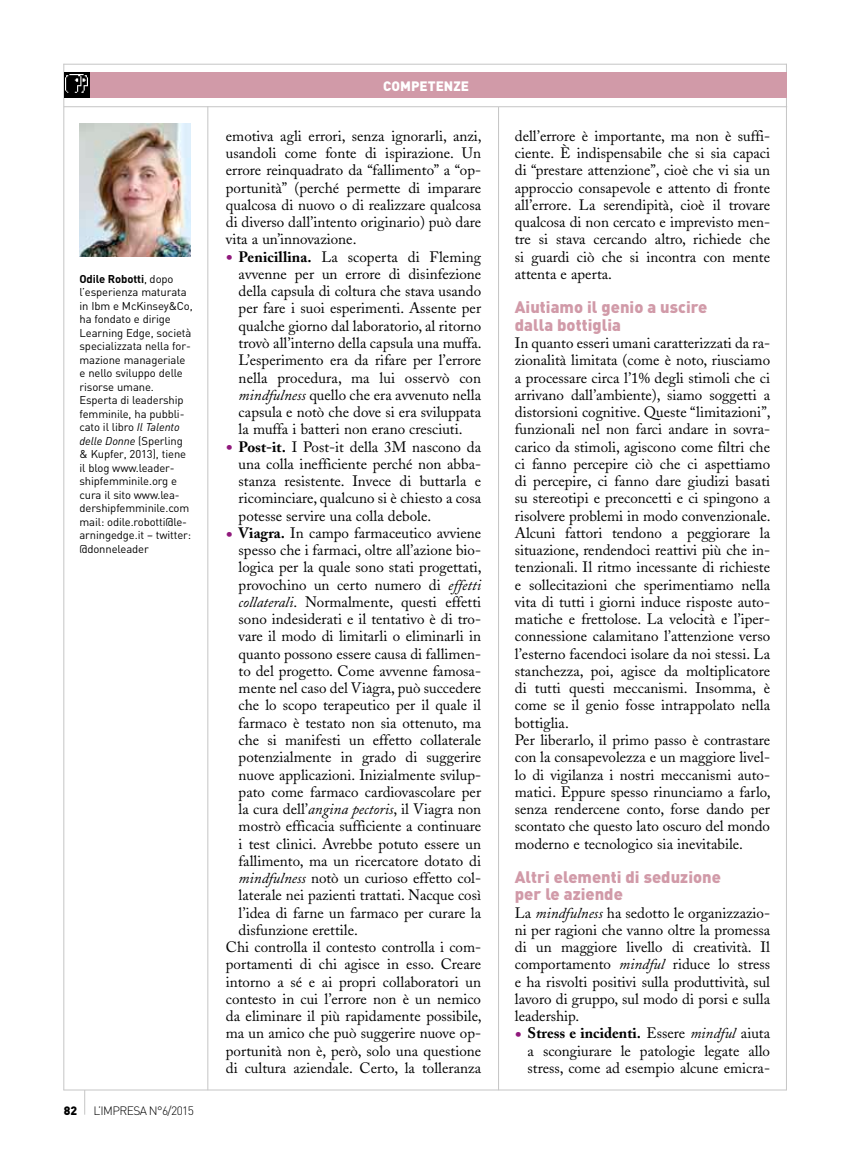
<style>
.page{position:relative;width:851px;height:1170px;background:#fff}
.page>*{position:absolute;margin:0;border:0;box-sizing:border-box;transform-origin:0 0}
.t1{font:900 16.5px/17.2px "DIN";color:#d19aa8}
.t2{font:15px/17.2px "Adobe Caslon";color:#000;text-align:justify}
.t3{font:900 13.5px "DIN";color:#fff}
.t4{font:300 12px "DIN";letter-spacing:-.05em;color:#000}
.t5{font:900 12px "DIN";color:#000}
.t6{font:11.25px/13.5px "DIN";letter-spacing:-.01em;color:#000}
.s1{font-weight:700}
.s2{font-style:italic}
.s3{font-size:21px;color:#90197c}
</style>
<div class="page">
<svg style="left:84px;top:1090px;width:1px;height:24px"></svg>
<hr style="left:63px;top:64px;width:1px;height:1026px;background:#c5c5c5">
<hr style="left:786px;top:64px;width:1px;height:1026px;background:#c5c5c5">
<hr style="left:63px;top:1089px;width:723px;height:1px;background:#c5c5c5">
<hr style="left:63px;top:64px;width:723px;height:1px;background:#c5c5c5">
<hr style="left:64px;top:106px;width:723px;height:1px;background:#c5c5c5">
<hr style="left:207px;top:106px;width:1px;height:984px;background:#c5c5c5">
<hr style="left:498px;top:107px;width:1px;height:983px;background:#c5c5c5">
<div style="left:64px;top:72px;width:722px;height:26px;background:#d19aa8"></div>
<div style="left:64px;top:72px;width:26px;height:26px;background:#000"></div>
<img style="left:66px;top:74px;width:22px;height:19px">
<img style="left:79px;top:123px;width:111px;height:133px">
<p class="t6" style="left:79px;top:271px;width:115px"><span class="s1">Odile Robotti</span>, dopo l’esperienza maturata in Ibm e McKinsey&amp;Co, ha fondato e dirige<br>Learning Edge, società specializzata nella for&shy;mazione manageriale e nello sviluppo delle risorse umane.<br>Esperta di leadership femminile, ha pubbli&shy;cato il libro <span class="s2">Il Talento delle Donne</span> (Sperling &amp; Kupfer, 2013), tiene il blog www.leader&shy;shipfemminile.org e cura il sito www.lea&shy;dershipfemminile.com mail: odile.robotti@le&shy;arningedge.it – twitter: @donneleader</p>
<p class="t5" style="left:64px;top:1102px;width:15px">82</p>
<p class="t4" style="left:94px;top:1102px;width:102px">L’IMPRESA N°6/2015</p>
<p class="t3" style="left:383px;top:77px;width:87px">competenze</p>
<p class="t2" style="left:226px;top:127px;width:257px">emotiva agli errori, senza ignorarli, anzi, usandoli come fonte di ispirazione. Un errore reinquadrato da “fallimento” a “op&shy;portunità” (perché permette di imparare qualcosa di nuovo o di realizzare qualcosa di diverso dall’intento originario) può dare vita a un’innovazione.</p>
<p class="t2" style="left:238px;top:248px;width:244px;text-indent:-13px"><span class="s3">•</span> <span class="s1">Penicillina.</span> La scoperta di Fleming avvenne per un errore di disinfezione della capsula di coltura che stava usando per fare i suoi esperimenti. Assente per qualche giorno dal laboratorio, al ritorno trovò all’interno della capsula una muffa.<br>L’esperimento era da rifare per l’errore nella procedura, ma lui osservò con <span class="s2">mindfulness</span> quello che era avvenuto nella capsula e notò che dove si era sviluppata la muffa i batteri non erano cresciuti.</p>
<p class="t2" style="left:238px;top:438px;width:244px;text-indent:-13px"><span class="s3">•</span> <span class="s1">Post-it.</span> I Post-it della 3M nascono da una colla inefficiente perché non abba&shy;stanza resistente. Invece di buttarla e ricominciare, qualcuno si è chiesto a cosa potesse servire una colla debole.</p>
<p class="t2" style="left:226px;top:524px;width:257px"><span class="s3">•</span> <span class="s1">Viagra.</span> In campo farmaceutico avviene</p>
<p class="t2" style="left:238px;top:541px;width:244px">spesso che i farmaci, oltre all’azione bio-</p>
<p class="t2" style="left:238px;top:559px;width:244px">logica per la quale sono stati progettati,</p>
<p class="t2" style="left:238px;top:576px;width:244px">provochino un certo numero di <span class="s2">effetti</span></p>
<p class="t2" style="left:238px;top:593px;width:244px"><span class="s2">collaterali</span>. Normalmente, questi effetti</p>
<p class="t2" style="left:238px;top:610px;width:244px">sono indesiderati e il tentativo è di tro-</p>
<p class="t2" style="left:238px;top:628px;width:244px">vare il modo di limitarli o eliminarli in</p>
<p class="t2" style="left:238px;top:645px;width:244px">quanto possono essere causa di fallimen-</p>
<p class="t2" style="left:238px;top:662px;width:244px">to del progetto. Come avvenne famosa-</p>
<p class="t2" style="left:238px;top:679px;width:244px">mente nel caso del Viagra, può succedere</p>
<p class="t2" style="left:238px;top:697px;width:244px">che lo scopo terapeutico per il quale il</p>
<p class="t2" style="left:238px;top:714px;width:244px">farmaco è testato non sia ottenuto, ma</p>
<p class="t2" style="left:238px;top:731px;width:244px">che si manifesti un effetto collaterale</p>
<p class="t2" style="left:238px;top:748px;width:244px">potenzialmente in grado di suggerire</p>
<p class="t2" style="left:238px;top:766px;width:244px">nuove applicazioni. Inizialmente svilup-</p>
<p class="t2" style="left:238px;top:783px;width:244px">pato come farmaco cardiovascolare per</p>
<p class="t2" style="left:238px;top:800px;width:244px">la cura dell’<span class="s2">angina pectoris</span>, il Viagra non</p>
<p class="t2" style="left:238px;top:817px;width:244px">mostrò efficacia sufficiente a continuare</p>
<p class="t2" style="left:238px;top:835px;width:244px">i test clinici. Avrebbe potuto essere un</p>
<p class="t2" style="left:238px;top:852px;width:244px">fallimento, ma un ricercatore dotato di</p>
<p class="t2" style="left:238px;top:869px;width:244px"><span class="s2">mindfulness</span> notò un curioso effetto col-</p>
<p class="t2" style="left:238px;top:886px;width:244px">laterale nei pazienti trattati. Nacque così</p>
<p class="t2" style="left:238px;top:904px;width:244px">l’idea di farne un farmaco per curare la</p>
<p class="t2" style="left:238px;top:921px;width:121px">disfunzione erettile.</p>
<p class="t2" style="left:226px;top:938px;width:257px">Chi controlla il contesto controlla i com-</p>
<p class="t2" style="left:226px;top:955px;width:257px">portamenti di chi agisce in esso. Creare</p>
<p class="t2" style="left:226px;top:973px;width:257px">intorno a sé e ai propri collaboratori un</p>
<p class="t2" style="left:226px;top:990px;width:257px">contesto in cui l’errore non è un nemico</p>
<p class="t2" style="left:226px;top:1007px;width:257px">da eliminare il più rapidamente possibile,</p>
<p class="t2" style="left:226px;top:1024px;width:257px">ma un amico che può suggerire nuove op-</p>
<p class="t2" style="left:226px;top:1042px;width:257px">portunità non è, però, solo una questione</p>
<p class="t2" style="left:226px;top:1059px;width:257px">di cultura aziendale. Certo, la tolleranza</p>
<p class="t2" style="left:514px;top:127px;width:257px">dell’errore è importante, ma non è suffi&shy;ciente. È indispensabile che si sia capaci di “prestare attenzione”, cioè che vi sia un approccio consapevole e attento di fronte all’errore. La serendipità, cioè il trovare qualcosa di non cercato e imprevisto men&shy;tre si stava cercando altro, richiede che si guardi ciò che si incontra con mente attenta e aperta.</p>
<p class="t1" style="left:514px;top:298px;width:194px">Aiutiamo il genio a uscire dalla bottiglia</p>
<p class="t2" style="left:514px;top:334px;width:257px;text-align:left">In quanto esseri umani caratterizzati da ra&shy;zionalità limitata (come è noto, riusciamo a processare circa l’1% degli stimoli che ci arrivano dall’ambiente), siamo soggetti a distorsioni cognitive. Queste “limitazioni”, funzionali nel non farci andare in sovra&shy;carico da stimoli, agiscono come filtri che ci fanno percepire ciò che ci aspettiamo di percepire, ci fanno dare giudizi basati su stereotipi e preconcetti e ci spingono a risolvere problemi in modo convenzionale.<br>Alcuni fattori tendono a peggiorare la situazione, rendendoci reattivi più che in&shy;tenzionali. Il ritmo incessante di richieste e sollecitazioni che sperimentiamo nella vita di tutti i giorni induce risposte auto&shy;matiche e frettolose. La velocità e l’iper&shy;connessione calamitano l’attenzione verso l’esterno facendoci isolare da noi stessi. La stanchezza, poi, agisce da moltiplicatore di tutti questi meccanismi. Insomma, è come se il genio fosse intrappolato nella bottiglia.<br>Per liberarlo, il primo passo è contrastare con la consapevolezza e un maggiore livel&shy;lo di vigilanza i nostri meccanismi auto&shy;matici. Eppure spesso rinunciamo a farlo, senza rendercene conto, forse dando per scontato che questo lato oscuro del mondo moderno e tecnologico sia inevitabile.</p>
<p class="t1" style="left:514px;top:867px;width:207px">Altri elementi di seduzione per le aziende</p>
<p class="t2" style="left:514px;top:904px;width:257px">La <span class="s2">mindfulness</span> ha sedotto le organizzazio&shy;ni per ragioni che vanno oltre la promessa di un maggiore livello di creatività. Il comportamento <span class="s2">mindful</span> riduce lo stress e ha risvolti positivi sulla produttività, sul lavoro di gruppo, sul modo di porsi e sulla leadership.</p>
<p class="t2" style="left:527px;top:1024px;width:244px;text-indent:-13px"><span class="s3">•</span> <span class="s1">Stress e incidenti.</span> Essere <span class="s2">mindful</span> aiuta a scongiurare le patologie legate allo stress, come ad esempio alcune emicra-</p>
</div>
